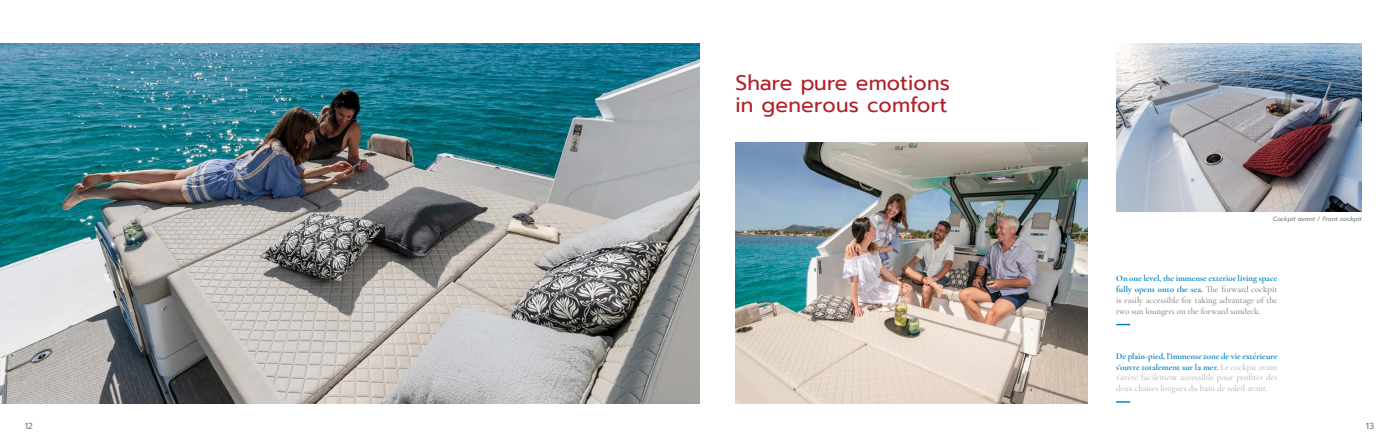
<style>
.page{position:relative;width:1399px;height:447px;background:#fff}
.page>*{position:absolute;margin:0;border:0;box-sizing:border-box;transform-origin:0 0}
.t1{font:20.91px/22.1px "Prompt";letter-spacing:.01em;color:#b12029}
.t2{font:500 8.84px/10.8px "Cormorant Garamond";color:#b2b1b1;text-align:justify}
.t3{font:500 8.84px/10.8px "Cormorant Garamond";color:#76777a;text-align:justify}
.t4{font:8.75px "Prompt";color:#76777a}
.t5{font:italic 6.12px "Prompt";color:#76777a}
.s1{font-weight:700;color:#0082c2}
</style>
<div class="page">
<img style="left:0;top:43px;width:699px;height:360px">
<img style="left:1116px;top:43px;width:246px;height:168px">
<img style="left:735px;top:143px;width:353px;height:260px">
<svg style="left:1116px;top:401px;width:14px;height:1px"></svg>
<svg style="left:1116px;top:323px;width:14px;height:2px"></svg>
<h1 class="t1" style="left:735px;top:72px;width:216px">Share pure emotions in generous comfort</h1>
<p class="t5" style="left:1273px;top:214px;width:90px">Cockpit avant / Front cockpit</p>
<p class="t3" style="left:1116px;top:273px;width:163px"><span class="s1">On one level, the immense exterior living space fully opens onto the sea.</span> The forward cockpit is easily accessible for taking advantage of the two sun loungers on the forward sundeck.</p>
<p class="t2" style="left:1116px;top:350px;width:163px"><span class="s1">De plain-pied, l’immense zone de vie extérieure s’ouvre totalement sur la mer.</span> Le cockpit avant s’avère facilement accessible pour profiter des deux chaises longues du bain de soleil avant.</p>
<p class="t4" style="left:25px;top:419px;width:10px">12</p>
<p class="t4" style="left:1366px;top:419px;width:10px">13</p>
</div>
